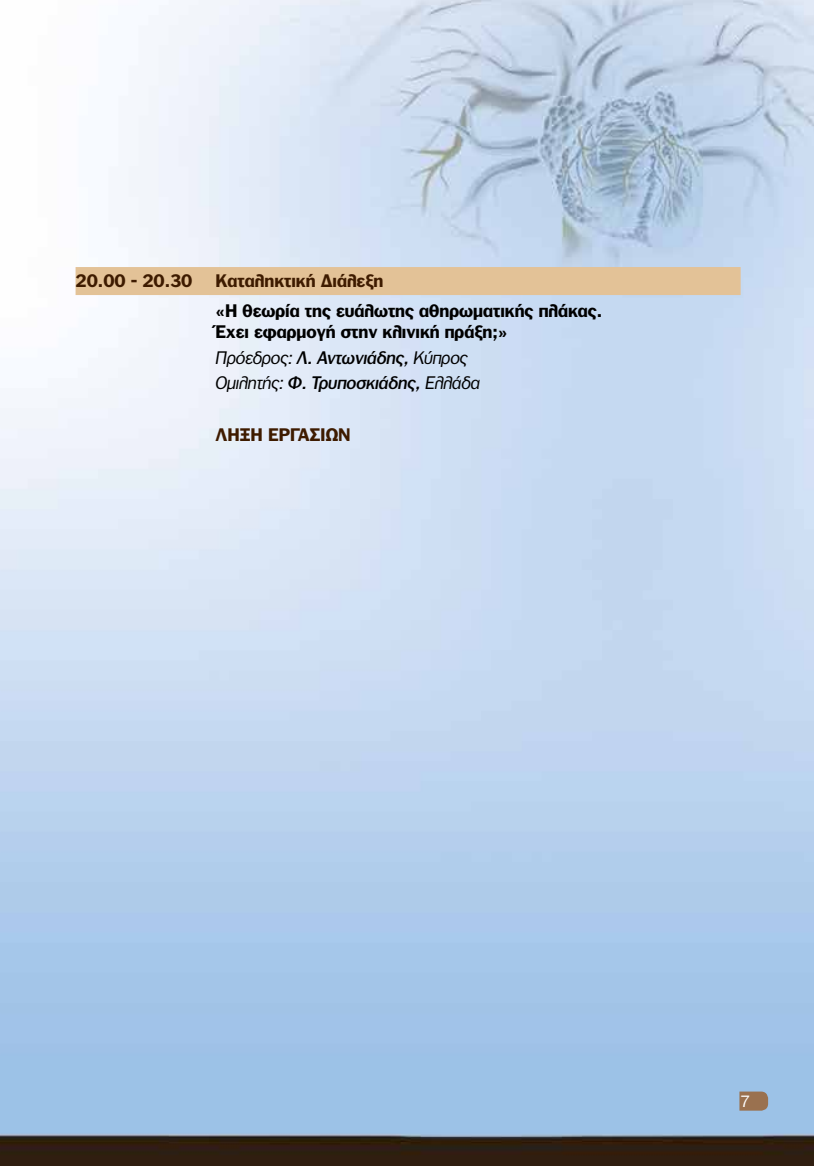
<style>
.page{position:relative;width:814px;height:1166px;background:#fff}
.page>*{position:absolute;margin:0;border:0;box-sizing:border-box;transform-origin:0 0}
.t1{font:700 17.5px/20.7px "PF Franklin Gothic";color:#000}
.t2{font:italic 17.5px/25.6px "PF Franklin Gothic";color:#000}
.t3{font:700 17.5px "PF Franklin Gothic";color:#3e1b00}
.t4{font:15.75px "PF Franklin Gothic";color:#fff}
.s1{font-family:"PF Franklin Gothic Med"}
</style>
<div class="page">
<img style="left:0;top:0;width:814px;height:1166px">
<svg style="left:739px;top:1091px;width:29px;height:19px"></svg>
<div style="left:76px;top:267px;width:664px;height:28px;background:#e3c297"></div>
<p class="t3" style="left:76px;top:270px;width:118px">20.00 - 20.30</p>
<p class="t3" style="left:216px;top:270px;width:169px">Καταληκτική Διάλεξη</p>
<p class="t1" style="left:216px;top:301px;width:388px">«Η θεωρία της ευάλωτης αθηρωματικής πλάκας.<br>Έχει εφαρμογή στην κλινική πράξη;»</p>
<p class="t2" style="left:216px;top:345px;width:265px">Πρόεδρος: <span class="s1">Λ. Αντωνιάδης,</span> Κύπρος<br>Ομιλητής: <span class="s1">Φ. Τρυποσκιάδης,</span> Ελλάδα</p>
<p class="t3" style="left:216px;top:424px;width:136px">ΛΗΞΗ ΕΡΓΑΣΙΩΝ</p>
<p class="t4" style="left:740px;top:1093px;width:11px">7</p>
</div>
